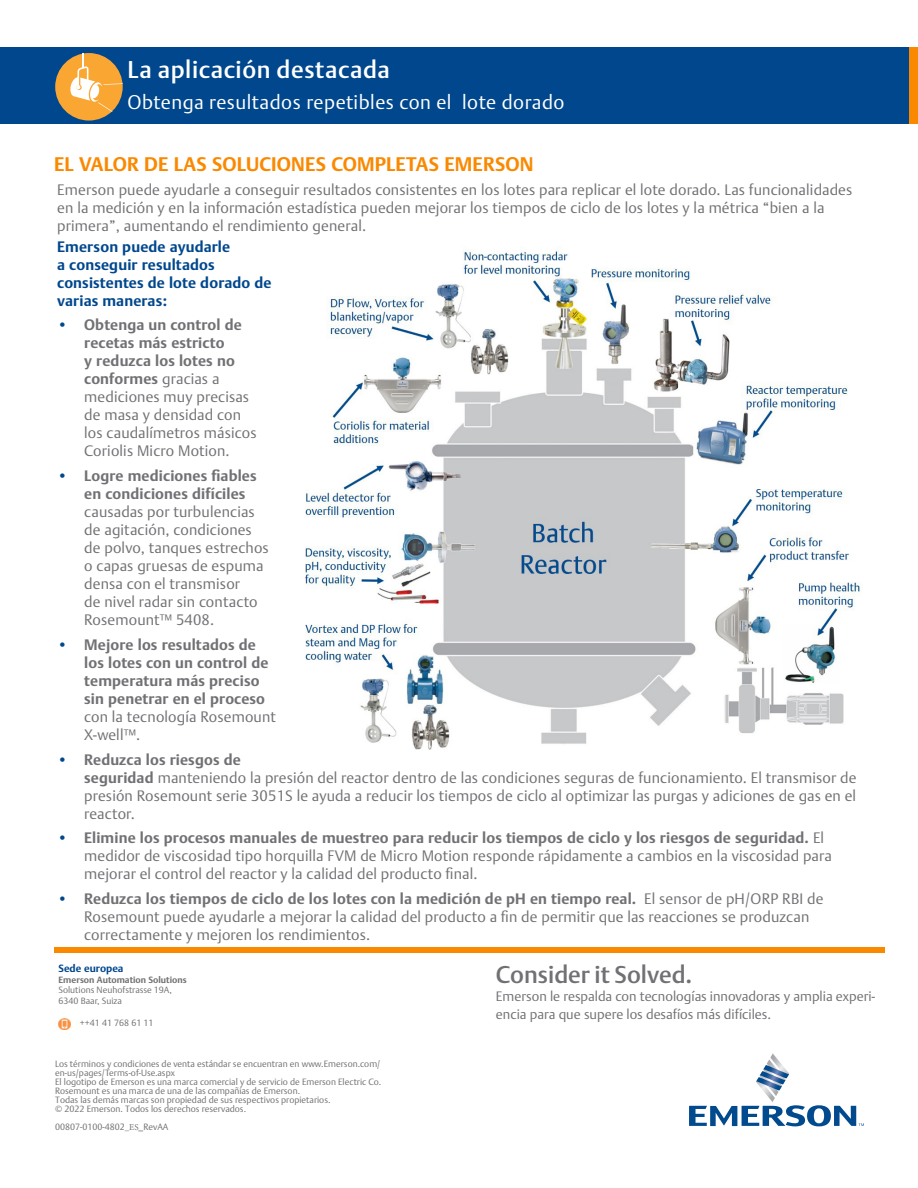
<style>
.page{position:relative;width:918px;height:1188px;background:#fff}
.page>*{position:absolute;margin:0;border:0;box-sizing:border-box;transform-origin:0 0}
.t1{font:24px "DTL Argo T Medium";letter-spacing:.025em;color:#fff}
.t2{font:500 24px "DTL Argo T";color:#717074}
.t3{font:300 19.5px "DTL Argo TOT";letter-spacing:.025em;color:#fff}
.t4{font:700 19.5px "DTL Argo TOT";letter-spacing:.01em;color:#fa8900}
.t5{font:300 15px/18px "DTL Argo TOT";letter-spacing:.01em;color:#717074}
.t6{font:700 15px/18px "DTL Argo TOT";letter-spacing:.01em;color:#717074}
.t7{font:700 15px/18px "DTL Argo TOT";letter-spacing:.01em;color:#01478d}
.t8{font:300 13.5px/18px "DTL Argo TOT";color:#717074}
.t9{font:700 10.5px "DTL Argo TOT";color:#01478d}
.t10{font:300 9px/9px "DTL Argo TOT";color:#717074}
.t11{font:700 9px "DTL Argo TOT";color:#717074}
.s1{color:#01478d}
.s2{font-weight:700}
.s3{font-weight:300;color:#01478d}
.s4{font-weight:300}
.s5{font-family:"DTL Argo T Light";font-weight:400}
.s6{font-family:"Minion Pro";font-weight:400}
</style>
<div class="page">
<div style="left:0;top:47px;width:914px;height:77px;background:#01478d"></div>
<div style="left:910px;top:47px;width:8px;height:77px;background:#fa8900"></div>
<svg style="left:689px;top:1053px;width:175px;height:73px"></svg>
<div style="left:55px;top:947px;width:830px;height:6px;background:#fa8900"></div>
<div style="left:55px;top:53px;width:68px;height:68px;background:#faa633;border-radius:50%"></div>
<svg style="left:70px;top:53px;width:53px;height:59px"></svg>
<svg style="left:59px;top:1018px;width:11px;height:12px"></svg>
<img style="left:305px;top:246px;width:556px;height:503px">
<p class="t1" style="left:127px;top:56px;width:264px">La aplicación destacada</p>
<p class="t3" style="left:127px;top:90px;width:439px">Obtenga resultados repetibles con el lote dorado</p>
<p class="t4" style="left:54px;top:153px;width:481px">EL VALOR DE LAS SOLUCIONES COMPLETAS EMERSON</p>
<p class="t5" style="left:57px;top:180px;width:797px">Emerson puede ayudarle a conseguir resultados consistentes en los lotes para replicar el lote dorado. Las funcionalidades en la medición y en la información estadística pueden mejorar los tiempos de ciclo de los lotes y la métrica “bien a la primera”, aumentando el rendimiento general.</p>
<p class="t7" style="left:57px;top:238px;width:216px">Emerson puede ayudarle<br>a conseguir resultados consistentes de lote dorado de varias maneras:</p>
<p class="t5" style="left:84px;top:316px;width:174px;text-indent:-27px"><span class="s1">•</span> <span class="s2">Obtenga un control de recetas más estricto<br>y reduzca los lotes no conformes</span> gracias a mediciones muy precisas de masa y densidad con los caudalímetros másicos<br>Coriolis Micro Motion.</p>
<p class="t5" style="left:84px;top:467px;width:186px;text-indent:-27px"><span class="s1">•</span> <span class="s2">Logre mediciones fiables en condiciones difíciles </span>causadas por turbulencias de agitación, condiciones de polvo, tanques estrechos o capas gruesas de espuma densa con el transmisor<br>de nivel radar sin contacto<br>Rosemount™ 5408.</p>
<p class="t6" style="left:84px;top:636px;width:193px;text-indent:-27px"><span class="s3">•</span> Mejore los resultados de los lotes con un control de temperatura más preciso sin penetrar en el proceso <span class="s4">con la tecnología Rosemount<br>X-well™.</span></p>
<p class="t5" style="left:84px;top:751px;width:774px;text-indent:-27px"><span class="s1">•</span> <span class="s2">Reduzca los riesgos de<br>seguridad</span> manteniendo la presión del reactor dentro de las condiciones seguras de funcionamiento. El transmisor de presión Rosemount serie 3051S le ayuda a reducir los tiempos de ciclo al optimizar las purgas y adiciones de gas en el reactor.</p>
<p class="t5" style="left:84px;top:829px;width:749px;text-indent:-27px"><span class="s1">•</span> <span class="s2">Elimine los procesos manuales de muestreo para reducir los tiempos de ciclo y los riesgos de seguridad.</span> El medidor de viscosidad tipo horquilla FVM de Micro Motion responde rápidamente a cambios en la viscosidad para mejorar el control del reactor y la calidad del producto final.</p>
<p class="t5" style="left:84px;top:890px;width:741px;text-indent:-27px"><span class="s1">•</span> <span class="s2">Reduzca los tiempos de ciclo de los lotes con la medición de pH en tiempo real.</span> El sensor de pH/ORP RBI de<br>Rosemount puede ayudarle a mejorar la calidad del producto a fin de permitir que las reacciones se produzcan correctamente y mejoren los rendimientos.</p>
<p class="t9" style="left:59px;top:962px;width:66px">Sede europea</p>
<p class="t11" style="left:59px;top:974px;width:130px">Emerson Automation Solutions</p>
<p class="t10" style="left:59px;top:986px;width:115px">Solutions Neuhofstrasse 19A,</p>
<p class="t10" style="left:59px;top:996px;width:65px">6340 Baar, Suiza</p>
<p class="t10" style="left:80px;top:1019px;width:75px">++41 41 768 61 11</p>
<p class="t10" style="left:55px;top:1060px;width:328px">Los términos y condiciones de venta estándar se encuentran en www.Emerson.com/ en-us/pages/Terms-of-Use.aspx<br>El logotipo de Emerson es una marca comercial y de servicio de Emerson Electric Co.<br>Rosemount es una marca de una de las compañías de Emerson.<br>Todas las demás marcas son propiedad de sus respectivos propietarios.<br>© 202<span class="s5">2</span> Emerson. Todos los derechos reservados.</p>
<p class="t10" style="left:55px;top:1123px;width:115px">00807-0100-4802<span class="s6">_ES</span>_RevAA</p>
<p class="t2" style="left:496px;top:960px;width:198px">Consider it Solved.</p>
<p class="t8" style="left:496px;top:987px;width:381px">Emerson le respalda con tecnologías innovadoras y amplia experi&shy;encia para que supere los desafíos más difíciles.</p>
</div>
